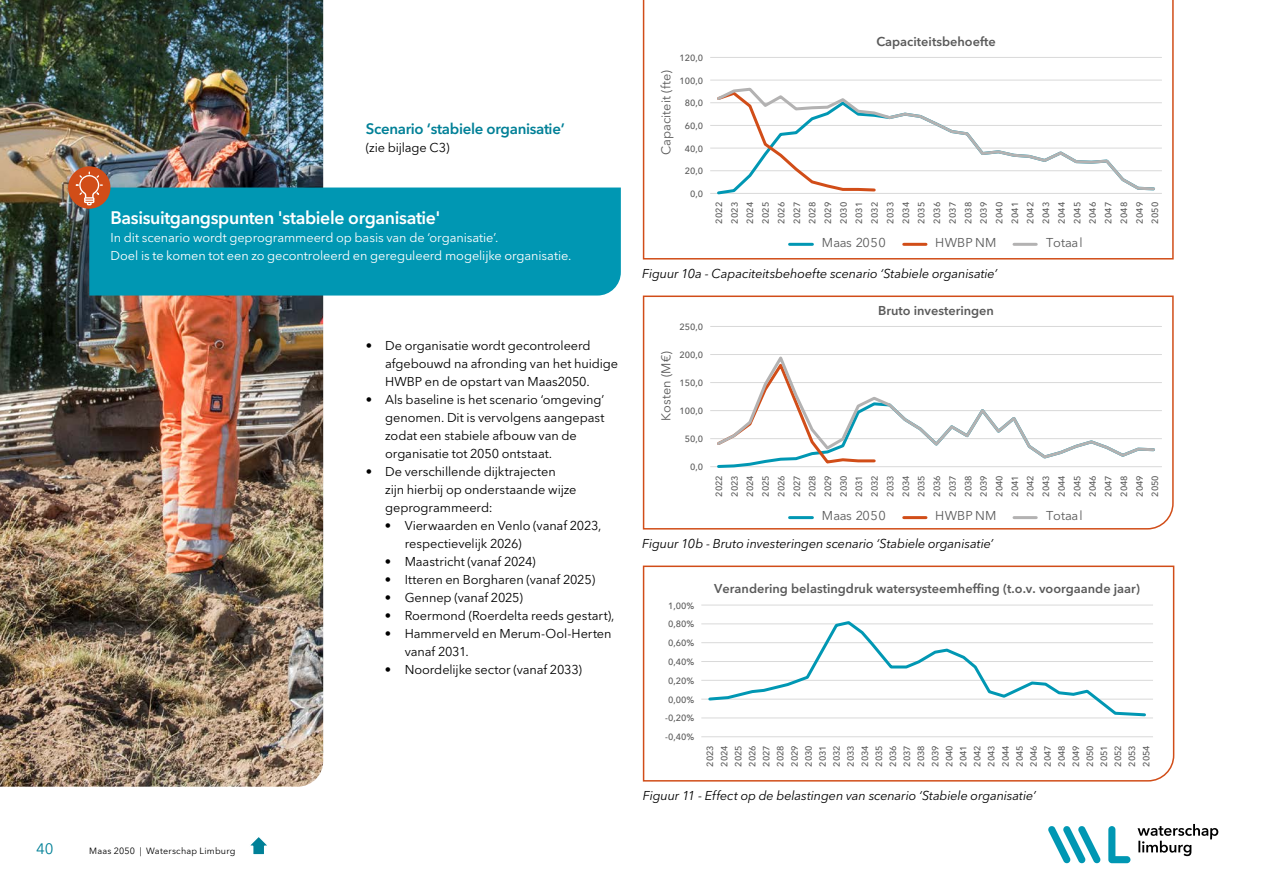
<style>
.page{position:relative;width:1263px;height:893px;background:#fff}
.page>*{position:absolute;margin:0;border:0;box-sizing:border-box;transform-origin:0 0}
.Body_-_blauw_in_kade{font:600 18px "Avenir Next LT Pro";letter-spacing:-.02em;color:#fff}
.Subkop1{font:600 15px "Avenir Next LT Pro";letter-spacing:-.02em;color:#008097}
.t1{font:15px "Avenir Next LT Pro";color:#008097}
.Subkop1-2{font:12.75px/18px "Avenir Next LT Pro";letter-spacing:-.01em;color:#000}
.t2{font:italic 12.75px "Avenir Next LT Pro";letter-spacing:-.01em;color:#000}
.Body_-_blauw_in_kade-2{font:12.75px "Avenir Next LT Pro";letter-spacing:-.01em;color:#fff}
.t3{font:600 12.75px "Avenir Next LT Pro";color:#5a5a5a}
.t4{font:12.75px "Avenir Next LT Pro Regular 14";color:#5a5a5a}
.t5{font:12.75px "Avenir Next LT Pro Regular 15";color:#5a5a5a}
.t6{font:500 9px/15.6px "Avenir Next LT Pro";letter-spacing:.05em;color:#5a5a5a;text-align:justify}
.t7{font:9px "Avenir Next LT Pro Regular 4";letter-spacing:.025em;color:#000}
</style>
<div class="page">
<svg style="left:1137px;top:824px;width:81px;height:32px"></svg>
<svg style="left:1048px;top:826px;width:53px;height:38px"></svg>
<svg style="left:1108px;top:826px;width:22px;height:37px"></svg>
<img style="left:0;top:0;width:323px;height:787px">
<div style="left:89px;top:188px;width:532px;height:108px;background:#0097b3"></div>
<div style="left:68px;top:166px;width:42px;height:43px;background:#d14d18;border-radius:50%"></div>
<svg style="left:76px;top:172px;width:27px;height:33px"></svg>
<svg style="left:642px;top:295px;width:532px;height:235px"></svg>
<svg style="left:643px;top:0;width:531px;height:260px"></svg>
<hr style="left:710px;top:57px;width:452px;height:1px;background:#d9d9d9">
<hr style="left:710px;top:80px;width:452px;height:1px;background:#d9d9d9">
<hr style="left:710px;top:102px;width:452px;height:1px;background:#d9d9d9">
<hr style="left:710px;top:125px;width:452px;height:1px;background:#d9d9d9">
<hr style="left:710px;top:148px;width:452px;height:1px;background:#d9d9d9">
<hr style="left:710px;top:170px;width:452px;height:1px;background:#d9d9d9">
<hr style="left:710px;top:193px;width:452px;height:1px;background:#d9d9d9">
<hr style="left:789px;top:243px;width:23px;height:3px;background:#0097b3">
<hr style="left:904px;top:243px;width:22px;height:3px;background:#d14d18">
<hr style="left:1014px;top:243px;width:22px;height:3px;background:#b3b2b2">
<svg style="left:715px;top:192px;width:442px;height:4px"></svg>
<svg style="left:714px;top:86px;width:443px;height:106px"></svg>
<hr style="left:710px;top:326px;width:452px;height:1px;background:#d9d9d9">
<hr style="left:710px;top:354px;width:452px;height:1px;background:#d9d9d9">
<hr style="left:710px;top:382px;width:452px;height:1px;background:#d9d9d9">
<hr style="left:710px;top:410px;width:452px;height:1px;background:#d9d9d9">
<hr style="left:710px;top:438px;width:452px;height:1px;background:#d9d9d9">
<hr style="left:710px;top:466px;width:452px;height:1px;background:#d9d9d9">
<hr style="left:789px;top:516px;width:23px;height:3px;background:#0097b3">
<hr style="left:904px;top:516px;width:22px;height:3px;background:#d14d18">
<hr style="left:1014px;top:516px;width:22px;height:3px;background:#b3b2b2">
<svg style="left:714px;top:460px;width:443px;height:10px"></svg>
<svg style="left:714px;top:351px;width:443px;height:109px"></svg>
<svg style="left:642px;top:565px;width:533px;height:217px"></svg>
<hr style="left:701px;top:605px;width:452px;height:1px;background:#d9d9d9">
<hr style="left:701px;top:642px;width:452px;height:1px;background:#d9d9d9">
<hr style="left:701px;top:661px;width:452px;height:1px;background:#d9d9d9">
<hr style="left:701px;top:680px;width:452px;height:1px;background:#d9d9d9">
<hr style="left:701px;top:699px;width:452px;height:1px;background:#d9d9d9">
<hr style="left:701px;top:718px;width:452px;height:1px;background:#d9d9d9">
<hr style="left:701px;top:736px;width:452px;height:1px;background:#d9d9d9">
<hr style="left:701px;top:623px;width:452px;height:1px;background:#d9d9d9">
<svg style="left:707px;top:619px;width:441px;height:99px"></svg>
<svg style="left:250px;top:837px;width:17px;height:18px"></svg>
<p class="Subkop1" style="left:366px;top:115px;width:201px">Scenario ‘stabiele organisatie’</p>
<p class="Subkop1-2" style="left:366px;top:138px;width:85px">(zie bijlage C3)</p>
<p class="Body_-_blauw_in_kade" style="left:111px;top:202px;width:331px">Basisuitgangspunten 'stabiele organisatie'</p>
<p class="Body_-_blauw_in_kade-2" style="left:111px;top:226px;width:389px">In dit scenario wordt geprogrammeerd op basis van de ‘organisatie’.</p>
<p class="Body_-_blauw_in_kade-2" style="left:111px;top:244px;width:462px">Doel is te komen tot een zo gecontroleerd en gereguleerd mogelijke organisatie.</p>
<p class="t1" style="left:36px;top:836px;width:19px">40</p>
<p class="t7" style="left:89px;top:843px;width:148px">Maas 2050 | Waterschap Limburg</p>
<p class="Subkop1-2" style="left:385px;top:336px;width:234px;text-indent:-20px">• De organisatie wordt gecontroleerd afgebouwd na afronding van het huidige<br>HWBP en de opstart van Maas2050.</p>
<p class="Subkop1-2" style="left:385px;top:390px;width:221px;text-indent:-20px">• Als baseline is het scenario ‘omgeving’ genomen. Dit is vervolgens aangepast zodat een stabiele afbouw van de organisatie tot 2050 ontstaat.</p>
<p class="Subkop1-2" style="left:385px;top:462px;width:193px;text-indent:-20px">• De verschillende dijktrajecten zijn hierbij op onderstaande wijze geprogrammeerd:</p>
<p class="Subkop1-2" style="left:405px;top:516px;width:198px;text-indent:-20px">• Vierwaarden en Venlo (vanaf 2023, respectievelijk 2026)</p>
<p class="Subkop1-2" style="left:385px;top:552px;width:152px">• Maastricht (vanaf 2024)</p>
<p class="Subkop1-2" style="left:385px;top:570px;width:212px">• Itteren en Borgharen (vanaf 2025)</p>
<p class="Subkop1-2" style="left:385px;top:588px;width:140px">• Gennep (vanaf 2025)</p>
<p class="Subkop1-2" style="left:385px;top:606px;width:231px">• Roermond (Roerdelta reeds gestart),</p>
<p class="Subkop1-2" style="left:405px;top:624px;width:208px;text-indent:-20px">• Hammerveld en Merum-Ool-Herten vanaf 2031.</p>
<p class="Subkop1-2" style="left:385px;top:660px;width:199px">• Noordelijke sector (vanaf 2033)</p>
<p class="t6" style="left:679px;top:50px;width:25px">120,0</p>
<p class="t4" style="left:655px;top:155px;width:86px;rotate:-90deg">Capaciteit (fte)</p>
<p class="t6" style="left:679px;top:72px;width:25px">100,0</p>
<p class="t6" style="left:685px;top:95px;width:20px">80,0</p>
<p class="t6" style="left:685px;top:118px;width:20px">60,0</p>
<p class="t6" style="left:685px;top:140px;width:20px">40,0</p>
<p class="t6" style="left:685px;top:163px;width:20px">20,0</p>
<p class="t6" style="left:690px;top:186px;width:15px">0,0</p>
<p class="t3" style="left:876px;top:31px;width:121px">Capaciteitsbehoefte</p>
<p class="t6" style="left:711px;top:224px;width:23px;rotate:-90deg">2022<br>2023<br>2024<br>2025<br>2026<br>2027<br>2028<br>2029<br>2030<br>2031<br>2032<br>2033<br>2034<br>2035<br>2036<br>2037<br>2038<br>2039<br>2040<br>2041<br>2042<br>2043<br>2044<br>2045<br>2046<br>2047<br>2048<br>2049<br>2050</p>
<p class="t4" style="left:822px;top:232px;width:65px">Maas 2050</p>
<p class="t4" style="left:935px;top:232px;width:63px">HWBP NM</p>
<p class="t4" style="left:1046px;top:232px;width:38px">Totaal</p>
<p class="t2" style="left:642px;top:262px;width:357px">Figuur 10a - Capaciteitsbehoefte scenario ‘Stabiele organisatie’</p>
<p class="t6" style="left:679px;top:319px;width:25px">250,0</p>
<p class="t6" style="left:679px;top:347px;width:25px">200,0</p>
<p class="t5" style="left:655px;top:421px;width:71px;rotate:-90deg">Kosten (M€)</p>
<p class="t6" style="left:679px;top:375px;width:25px">150,0</p>
<p class="t6" style="left:679px;top:403px;width:25px">100,0</p>
<p class="t6" style="left:685px;top:431px;width:20px">50,0</p>
<p class="t6" style="left:690px;top:459px;width:15px">0,0</p>
<p class="t3" style="left:878px;top:300px;width:117px">Bruto investeringen</p>
<p class="t6" style="left:711px;top:497px;width:23px;rotate:-90deg">2022<br>2023<br>2024<br>2025<br>2026<br>2027<br>2028<br>2029<br>2030<br>2031<br>2032<br>2033<br>2034<br>2035<br>2036<br>2037<br>2038<br>2039<br>2040<br>2041<br>2042<br>2043<br>2044<br>2045<br>2046<br>2047<br>2048<br>2049<br>2050</p>
<p class="t5" style="left:822px;top:505px;width:65px">Maas 2050</p>
<p class="t5" style="left:935px;top:505px;width:63px">HWBP NM</p>
<p class="t5" style="left:1046px;top:505px;width:38px">Totaal</p>
<p class="t2" style="left:642px;top:532px;width:353px">Figuur 10b - Bruto investeringen scenario ‘Stabiele organisatie’</p>
<p class="t6" style="left:668px;top:596px;width:28px;line-height:18.8px">1,00%<br>0,80%</p>
<p class="t6" style="left:668px;top:635px;width:28px">0,60%</p>
<p class="t6" style="left:668px;top:654px;width:28px">0,40%</p>
<p class="t6" style="left:668px;top:673px;width:28px">0,20%</p>
<p class="t6" style="left:668px;top:691px;width:28px">0,00%</p>
<p class="t6" style="left:665px;top:710px;width:31px">-0,20%</p>
<p class="t6" style="left:665px;top:729px;width:31px">-0,40%</p>
<p class="t3" style="left:714px;top:578px;width:427px">Verandering belastingdruk watersysteemheffing (t.o.v. voorgaande jaar)</p>
<p class="t6" style="left:703px;top:767px;width:23px;line-height:14.1px;rotate:-90deg">2023<br>2024<br>2025<br>2026<br>2027<br>2028<br>2029<br>2030<br>2031<br>2032<br>2033<br>2034<br>2035<br>2036<br>2037<br>2038<br>2039<br>2040<br>2041<br>2042<br>2043<br>2044<br>2045<br>2046<br>2047<br>2048<br>2049<br>2050<br>2051<br>2052<br>2053<br>2054</p>
<p class="t2" style="left:643px;top:784px;width:394px">Figuur 11 - Effect op de belastingen van scenario ‘Stabiele organisatie’</p>
</div>
